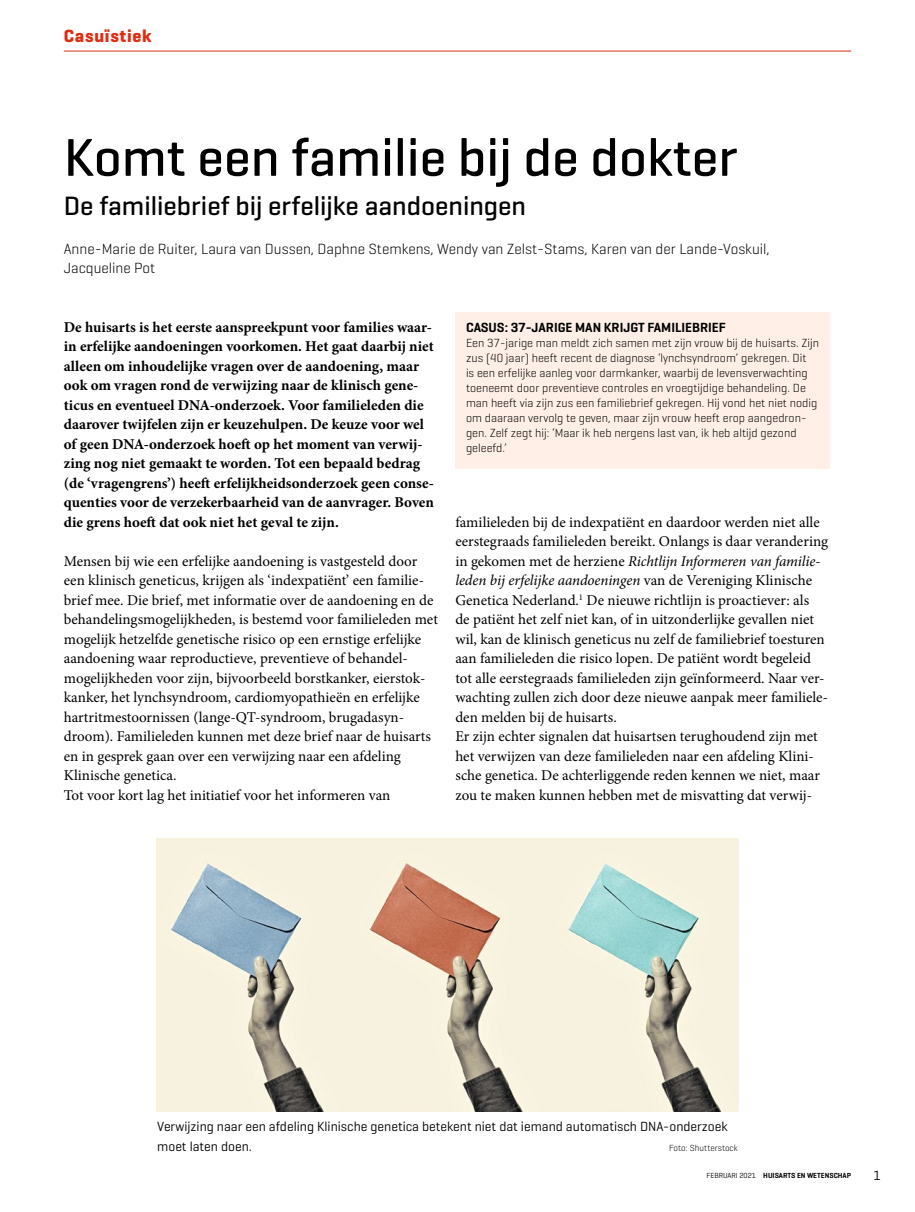
<style>
.page{position:relative;width:915px;height:1212px;background:#fff}
.page>*{position:absolute;margin:0;border:0;box-sizing:border-box;transform-origin:0 0}
.Title_artikelkop{font:500 54px "Geogrotesque";color:#000}
.SubTitle_onderkop{font:500 27px "Geogrotesque";color:#000}
.t1{font:700 18px "Geogrotesque";letter-spacing:.04em;color:#df2d14}
.Para_broodtekst{font:15px/19.5px "Minion Pro";color:#000}
.Para_intro{font:700 15px/19.5px "Minion Pro";color:#000}
.Author_auteur{font:300 15px/19.5px "Geogrotesque";color:#000}
.Image_Caption_figuur{font:13.5px/19.5px "Geogrotesque";color:#000}
.Box_Heading_casuskop{font:600 13.5px "Geogrotesque";color:#000}
.Para_casus_tekst{font:300 12px/15px "Geogrotesque";color:#000}
.Image_Caption_figuur-2{font:300 9px "Geogrotesque";color:#000}
.t2{font:600 7.5px "Geogrotesque";color:#000}
.t3{font:7.5px "Geogrotesque";color:#000}
.s1{font-style:italic}
.s2{font-weight:400}
</style>
<div class="page">
<hr style="left:64px;top:51px;width:786px;height:1px;background:#df2d14">
<div style="left:455px;top:312px;width:374px;height:156px;background:#ffefe7"></div>
<img style="left:157px;top:839px;width:581px;height:273px">
<p class="t1" style="left:64px;top:25px;width:89px">Casuïstiek</p>
<p class="Title_artikelkop" style="left:64px;top:124px;width:675px">Komt een familie bij de dokter</p>
<p class="SubTitle_onderkop" style="left:64px;top:189px;width:463px">De familiebrief bij erfelijke aandoeningen</p>
<p class="Author_auteur" style="left:64px;top:238px;width:707px">Anne-Marie de Ruiter, Laura van Dussen, Daphne Stemkens, Wendy van Zelst-Stams, Karen van der Lande-Voskuil,<br>Jacqueline Pot</p>
<p class="Para_intro" style="left:64px;top:317px;width:371px">De huisarts is het eerste aanspreekpunt voor families waar&shy;in erfelijke aandoeningen voorkomen. Het gaat daarbij niet alleen om inhoudelijke vragen over de aandoening, maar ook om vragen rond de verwijzing naar de klinisch gene&shy;ticus en eventueel DNA-onderzoek. Voor familieleden die daarover twijfelen zijn er keuzehulpen. De keuze voor wel of geen DNA-onderzoek hoeft op het moment van verwij&shy;zing nog niet gemaakt te worden. Tot een bepaald bedrag (de ‘vragengrens’) heeft erfelijkheidsonderzoek geen conse&shy;quenties voor de verzekerbaarheid van de aanvrager. Boven die grens hoeft dat ook niet het geval te zijn.</p>
<p class="Para_broodtekst" style="left:64px;top:551px;width:375px">Mensen bij wie een erfelijke aandoening is vastgesteld door een klinisch geneticus, krijgen als ‘indexpatiënt’ een familie&shy;brief mee. Die brief, met informatie over de aandoening en de behandelingsmogelijkheden, is bestemd voor familieleden met mogelijk hetzelfde genetische risico op een ernstige erfelijke aandoening waar reproductieve, preventieve of behandel&shy;mogelijkheden voor zijn, bijvoorbeeld borstkanker, eierstok&shy;kanker, het lynchsyndroom, cardiomyopathieën en erfelijke hartritmestoornissen (lange-QT-syndroom, brugadasyn&shy;droom). Familieleden kunnen met deze brief naar de huisarts en in gesprek gaan over een verwijzing naar een afdeling Klinische genetica.</p>
<p class="Para_broodtekst" style="left:64px;top:785px;width:328px">Tot voor kort lag het initiatief voor het informeren van</p>
<p class="Box_Heading_casuskop" style="left:466px;top:319px;width:261px">CASUS: 37-JARIGE MAN KRIJGT FAMILIEBRIEF</p>
<p class="Para_casus_tekst" style="left:466px;top:335px;width:354px">Een 37-jarige man meldt zich samen met zijn vrouw bij de huisarts. Zijn zus (40 jaar) heeft recent de diagnose ‘lynchsyndroom’ gekregen. Dit<br>is een erfelijke aanleg voor darmkanker, waarbij de levensverwachting toeneemt door preventieve controles en vroegtijdige behandeling. De man heeft via zijn zus een familiebrief gekregen. Hij vond het niet nodig om daaraan vervolg te geven, maar zijn vrouw heeft erop aangedron&shy;gen. Zelf zegt hij: ‘Maar ik heb nergens last van, ik heb altijd gezond geleefd.’</p>
<p class="Para_broodtekst" style="left:455px;top:512px;width:374px">familieleden bij de indexpatiënt en daardoor werden niet alle eerstegraads familieleden bereikt. Onlangs is daar verandering in gekomen met de herziene <span class="s1">Richtlijn Informeren van familie&shy;leden bij erfelijke aandoeningen</span> van de Vereniging Klinische Genetica Nederland.<sup>1</sup> De nieuwe richtlijn is proactiever: als<br>de patiënt het zelf niet kan, of in uitzonderlijke gevallen niet wil, kan de klinisch geneticus nu zelf de familiebrief toesturen aan familieleden die risico lopen. De patiënt wordt begeleid tot alle eerstegraads familieleden zijn geïnformeerd. Naar ver&shy;wachting zullen zich door deze nieuwe aanpak meer familiele&shy;den melden bij de huisarts.</p>
<p class="Para_broodtekst" style="left:455px;top:727px;width:366px">Er zijn echter signalen dat huisartsen terughoudend zijn met het verwijzen van deze familieleden naar een afdeling Klini&shy;sche genetica. De achterliggende reden kennen we niet, maar zou te maken kunnen hebben met de misvatting dat verwij-</p>
<p class="Image_Caption_figuur" style="left:157px;top:1117px;width:571px">Verwijzing naar een afdeling Klinische genetica betekent niet dat iemand automatisch DNA-onderzoek moet laten doen.</p>
<p class="Image_Caption_figuur-2" style="left:669px;top:1142px;width:70px">Foto: Shutterstock</p>
<p class="t2" style="left:706px;top:1171px;width:146px"><span class="s2">FEBRUARI 2021</span> HUISARTS EN WETENSCHAP</p>
<p class="t3" style="left:715px;top:1171px;width:42px">maand null</p>
<p class="Image_Caption_figuur" style="left:873px;top:1165px;width:9px">1</p>
</div>
